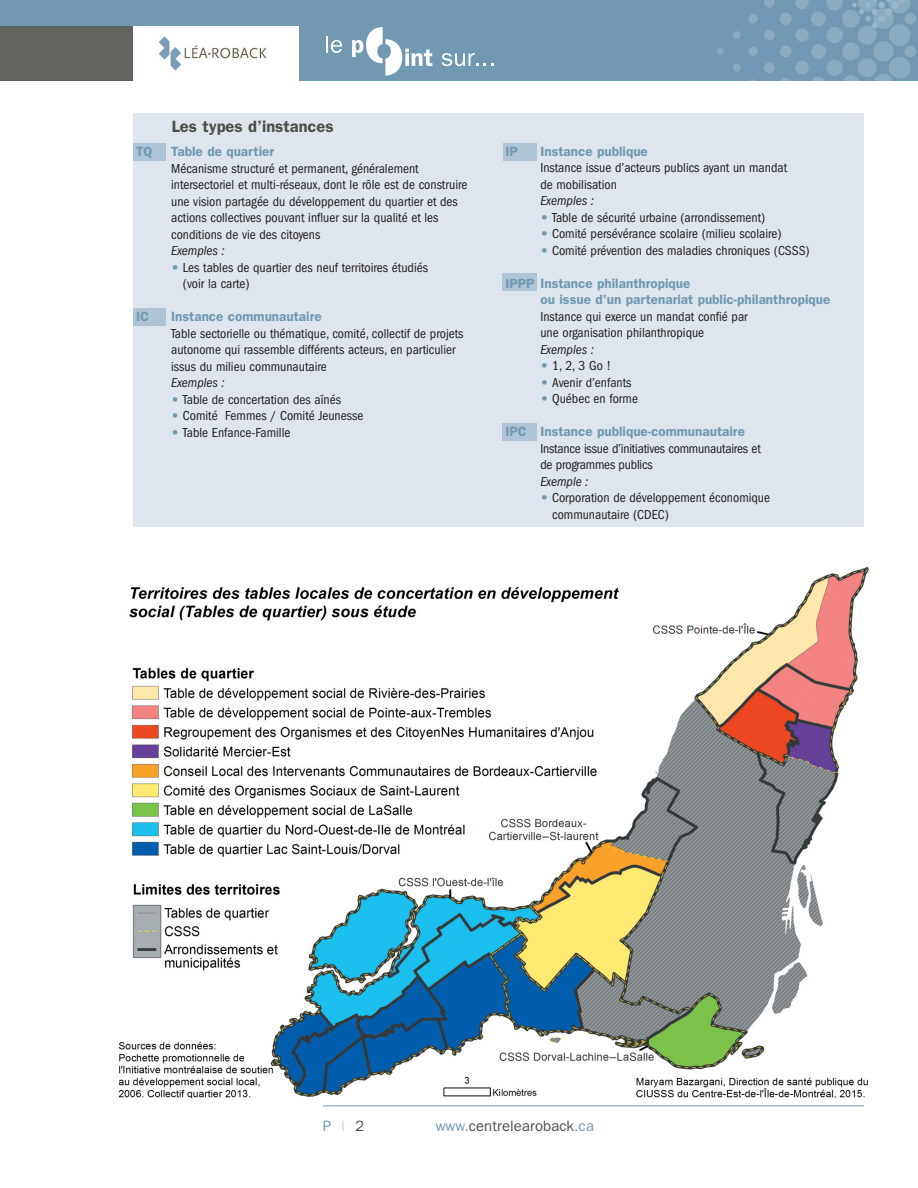
<style>
.page{position:relative;width:918px;height:1188px;background:#fff}
.page>*{position:absolute;margin:0;border:0;box-sizing:border-box;transform-origin:0 0}
.t1{font:600 16.5px "Franklin Gothic";color:#4c5049}
.t2{font:15px "Franklin Gothic";color:#4c5049}
.t3{font:15px "Franklin Gothic";color:#7199b1}
.t4{font:condensed 13.5px/16.5px "Franklin Gothic";color:#231f20}
.t5{font:600 13.5px/16.5px "Franklin Gothic";color:#7199b1}
.t6{font:italic condensed 13.5px "Franklin Gothic";color:#231f20}
.s1{font-stretch:normal;color:#7199b1}
.s2{color:#afc4d4}
.s3{color:#4c5049}
.s4{color:#7199b1}
</style>
<div class="page">
<div style="left:133px;top:113px;width:731px;height:413px;background:#dee5ec"></div>
<div style="left:133px;top:143px;width:33px;height:17px;background:#afc4d4"></div>
<div style="left:133px;top:308px;width:33px;height:17px;background:#afc4d4"></div>
<hr style="left:323px;top:1106px;width:541px;height:1px;background:#7199b1">
<div style="left:0;top:0;width:918px;height:81px;background:#7199b1"></div>
<svg style="left:717px;top:48px;width:7px;height:7px"></svg>
<svg style="left:733px;top:0;width:183px;height:81px"></svg>
<div style="left:15px;top:26px;width:284px;height:55px;background:#fff"></div>
<img style="left:158px;top:36px;width:109px;height:35px">
<svg style="left:326px;top:36px;width:16px;height:17px"></svg>
<svg style="left:352px;top:27px;width:80px;height:49px"></svg>
<svg style="left:442px;top:53px;width:51px;height:13px"></svg>
<div style="left:0;top:26px;width:133px;height:55px;background:#61645e"></div>
<img style="left:118px;top:567px;width:751px;height:531px">
<div style="left:504px;top:144px;width:33px;height:17px;background:#afc4d4"></div>
<div style="left:502px;top:274px;width:35px;height:17px;background:#afc4d4"></div>
<div style="left:502px;top:423px;width:35px;height:17px;background:#afc4d4"></div>
<p class="t1" style="left:172px;top:116px;width:163px">Les types d’instances</p>
<p class="t5" style="left:136px;top:143px;width:18px">TQ</p>
<p class="t5" style="left:171px;top:143px;width:104px">Table de quartier</p>
<p class="t4" style="left:171px;top:161px;width:298px">Mécanisme structuré et permanent, généralement intersectoriel et multi-réseaux, dont le rôle est de construire une vision partagée du développement du quartier et des actions collectives pouvant influer sur la qualité et les conditions de vie des citoyens</p>
<p class="t6" style="left:171px;top:246px;width:55px">Exemples :</p>
<p class="t4" style="left:183px;top:260px;width:247px;text-indent:-12px"><span class="s1">•</span> Les tables de quartier des neuf territoires étudiés (voir la carte)</p>
<p class="t5" style="left:136px;top:308px;width:14px">IC</p>
<p class="t5" style="left:171px;top:308px;width:152px">Instance communautaire</p>
<p class="t4" style="left:171px;top:326px;width:294px">Table sectorielle ou thématique, comité, collectif de projets autonome qui rassemble différents acteurs, en particulier issus du milieu communautaire</p>
<p class="t6" style="left:171px;top:378px;width:55px">Exemples :</p>
<p class="t4" style="left:171px;top:392px;width:171px"><span class="s1">•</span> Table de concertation des aînés</p>
<p class="t4" style="left:171px;top:409px;width:194px"><span class="s1">•</span> Comité Femmes / Comité Jeunesse</p>
<p class="t4" style="left:171px;top:425px;width:121px"><span class="s1">•</span> Table Enfance-Famille</p>
<p class="t5" style="left:506px;top:143px;width:14px">IP</p>
<p class="t5" style="left:540px;top:143px;width:109px">Instance publique</p>
<p class="t4" style="left:540px;top:160px;width:248px">Instance issue d’acteurs publics ayant un mandat de mobilisation</p>
<p class="t6" style="left:540px;top:196px;width:55px">Exemples :</p>
<p class="t4" style="left:540px;top:210px;width:226px"><span class="s1">•</span> Table de sécurité urbaine (arrondissement)</p>
<p class="t4" style="left:540px;top:226px;width:243px"><span class="s1">•</span> Comité persévérance scolaire (milieu scolaire)</p>
<p class="t4" style="left:540px;top:243px;width:271px"><span class="s1">•</span> Comité prévention des maladies chroniques (CSSS)</p>
<p class="t5" style="left:540px;top:275px;width:292px;text-indent:-35px">IPPP Instance philanthropique<br>ou issue d’un partenariat public-philanthropique</p>
<p class="t4" style="left:540px;top:309px;width:209px">Instance qui exerce un mandat confié par une organisation philanthropique</p>
<p class="t6" style="left:540px;top:345px;width:55px">Exemples :</p>
<p class="t4" style="left:540px;top:358px;width:72px"><span class="s1">•</span>1,2,3Go!</p>
<p class="t4" style="left:540px;top:375px;width:93px"><span class="s1">•</span> Avenir d’enfants</p>
<p class="t4" style="left:540px;top:391px;width:99px"><span class="s1">•</span> Québec en forme</p>
<p class="t5" style="left:506px;top:423px;width:241px">IPC Instance publique-communautaire</p>
<p class="t4" style="left:540px;top:441px;width:222px">Instance issue d’initiatives communautaires et de programmes publics</p>
<p class="t6" style="left:540px;top:477px;width:50px">Exemple :</p>
<p class="t4" style="left:552px;top:490px;width:219px;text-indent:-12px"><span class="s1">•</span> Corporation de développement économique communautaire (CDEC)</p>
<p class="t3" style="left:323px;top:1117px;width:43px">P<span class="s2">|</span><span class="s3">2</span></p>
<p class="t2" style="left:436px;top:1117px;width:160px"><span class="s4">www.</span>centrelearoback<span class="s4">.ca</span></p>
</div>
